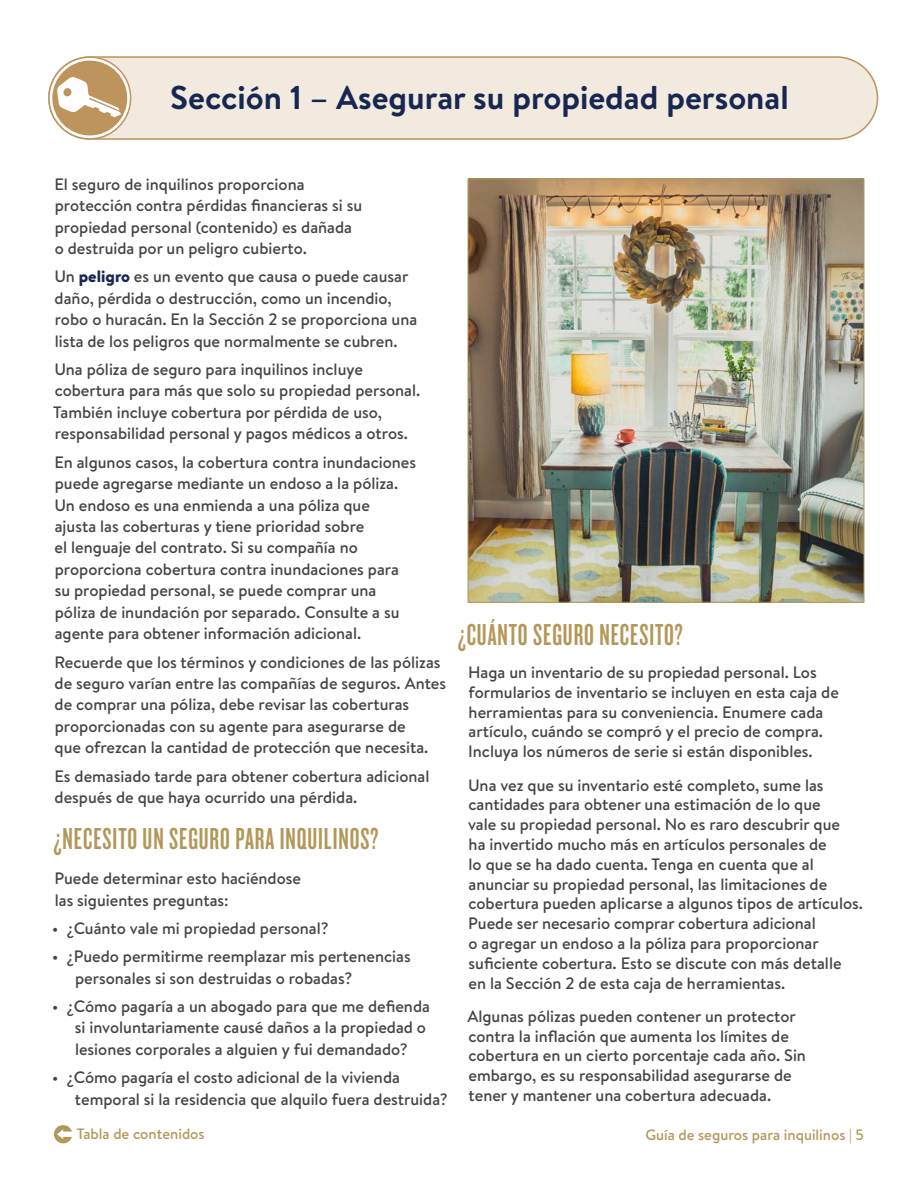
<style>
.page{position:relative;width:918px;height:1188px;background:#fff}
.page>*{position:absolute;margin:0;border:0;box-sizing:border-box;transform-origin:0 0}
.Section-Title{font:700 33px "Brandon Text";color:#172752}
.Heading-3{font:31.5px "Knockout HTF47 Bantamweight";letter-spacing:.03em;color:#b39758}
.Paragraph_Style_1{font:500 16.5px/21.5px "Brandon Text";color:#434343}
.t1{font:500 15px "Brandon Text";color:#b39758}
.s1{font-weight:900;color:#172752}
</style>
<div class="page">
<svg style="left:54px;top:1125px;width:18px;height:18px"></svg>
<div style="left:49px;top:57px;width:828px;height:82px;background:#f2eadf;border-radius:41px"></div>
<div style="left:48px;top:56px;width:830px;height:84px;border:2px solid #bd955c;border-radius:41px"></div>
<svg style="left:49px;top:57px;width:82px;height:82px"></svg>
<div style="left:52px;top:61px;width:75px;height:74px;background:#bd955c;border-radius:50%"></div>
<svg style="left:57px;top:77px;width:64px;height:40px"></svg>
<img style="left:470px;top:181px;width:392px;height:420px">
<p class="Section-Title" style="left:170px;top:75px;width:620px">Sección 1 – Asegurar su propiedad personal</p>
<p class="Paragraph_Style_1" style="left:54px;top:173px;width:309px">El seguro de inquilinos proporciona protección contra pérdidas financieras si su propiedad personal (contenido) es dañada o destruida por un peligro cubierto.</p>
<p class="Paragraph_Style_1" style="left:54px;top:266px;width:364px">Un <span class="s1">peligro</span> es un evento que causa o puede causar daño, pérdida o destrucción, como un incendio, robo o huracán. En la Sección 2 se proporciona una lista de los peligros que normalmente se cubren.</p>
<p class="Paragraph_Style_1" style="left:53px;top:358px;width:369px">Una póliza de seguro para inquilinos incluye cobertura para más que solo su propiedad personal.<br>También incluye cobertura por pérdida de uso, responsabilidad personal y pagos médicos a otros.</p>
<p class="Paragraph_Style_1" style="left:54px;top:451px;width:363px">En algunos casos, la cobertura contra inundaciones puede agregarse mediante un endoso a la póliza.<br>Un endoso es una enmienda a una póliza que<br>ajusta las coberturas y tiene prioridad sobre<br>el lenguaje del contrato. Si su compañía no proporciona cobertura contra inundaciones para su propiedad personal, se puede comprar una póliza de inundación por separado. Consulte a su agente para obtener información adicional.</p>
<p class="Paragraph_Style_1" style="left:54px;top:651px;width:393px">Recuerde que los términos y condiciones de las pólizas de seguro varían entre las compañías de seguros. Antes de comprar una póliza, debe revisar las coberturas proporcionadas con su agente para asegurarse de<br>que ofrezcan la cantidad de protección que necesita.</p>
<p class="Paragraph_Style_1" style="left:54px;top:765px;width:377px">Es demasiado tarde para obtener cobertura adicional después de que haya ocurrido una pérdida.</p>
<p class="Heading-3" style="left:54px;top:823px;width:326px">¿NECESITO UN SEGURO PARA INQUILINOS?</p>
<p class="Paragraph_Style_1" style="left:54px;top:868px;width:248px">Puede determinar esto haciéndose las siguientes preguntas:</p>
<p class="Paragraph_Style_1" style="left:52px;top:917px;width:278px">• ¿Cuánto vale mi propiedad personal?</p>
<p class="Paragraph_Style_1" style="left:75px;top:946px;width:337px;text-indent:-23px">• ¿Puedo permitirme reemplazar mis pertenencias personales si son destruidas o robadas?</p>
<p class="Paragraph_Style_1" style="left:75px;top:995px;width:357px;text-indent:-23px">• ¿Cómo pagaría a un abogado para que me defienda si involuntariamente causé daños a la propiedad o lesiones corporales a alguien y fui demandado?</p>
<p class="Paragraph_Style_1" style="left:75px;top:1066px;width:374px;text-indent:-23px">• ¿Cómo pagaría el costo adicional de la vivienda temporal si la residencia que alquilo fuera destruida?</p>
<p class="Heading-3" style="left:458px;top:619px;width:226px">¿CUÁNTO SEGURO NECESITO?</p>
<p class="Paragraph_Style_1" style="left:468px;top:662px;width:372px;line-height:19.8px">Haga un inventario de su propiedad personal. Los formularios de inventario se incluyen en esta caja de herramientas para su conveniencia. Enumere cada artículo, cuándo se compró y el precio de compra.<br>Incluya los números de serie si están disponibles.</p>
<p class="Paragraph_Style_1" style="left:468px;top:775px;width:396px;line-height:19.8px">Una vez que su inventario esté completo, sume las cantidades para obtener una estimación de lo que<br>vale su propiedad personal. No es raro descubrir que<br>ha invertido mucho más en artículos personales de<br>lo que se ha dado cuenta. Tenga en cuenta que al anunciar su propiedad personal, las limitaciones de cobertura pueden aplicarse a algunos tipos de artículos.<br>Puede ser necesario comprar cobertura adicional<br>o agregar un endoso a la póliza para proporcionar suficiente cobertura. Esto se discute con más detalle<br>en la Sección 2 de esta caja de herramientas.</p>
<p class="Paragraph_Style_1" style="left:467px;top:1006px;width:340px;line-height:19.8px">Algunas pólizas pueden contener un protector contra la inflación que aumenta los límites de cobertura en un cierto porcentaje cada año. Sin embargo, es su responsabilidad asegurarse de tener y mantener una cobertura adecuada.</p>
<p class="t1" style="left:77px;top:1123px;width:129px">Tabla de contenidos</p>
<p class="t1" style="left:646px;top:1124px;width:220px">Guía de seguros para inquilinos | 5</p>
</div>
